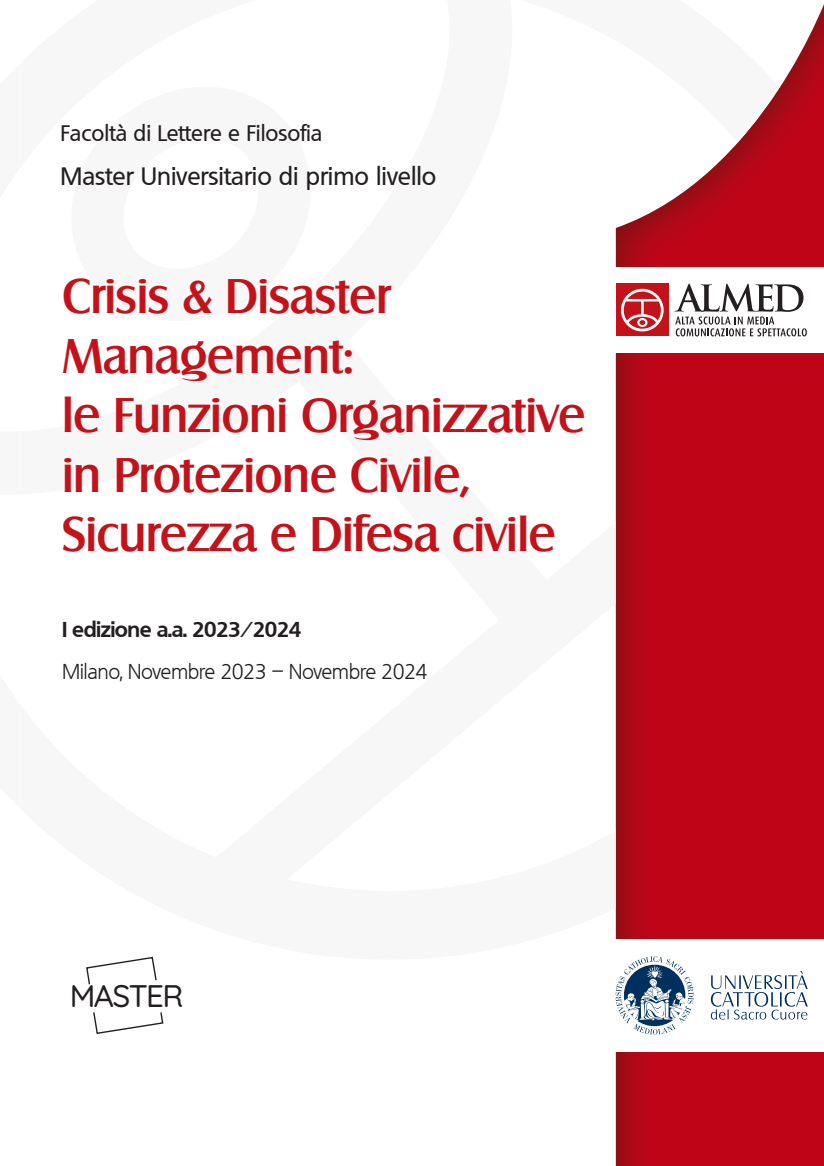
<style>
.page{position:relative;width:824px;height:1166px;background:#fff}
.page>*{position:absolute;margin:0;border:0;box-sizing:border-box;transform-origin:0 0}
.t1{font:500 47.25px/59.5px "Salzburg";letter-spacing:-.01em;color:#c4121a}
.t2{font:300 31.15px "Quicksand";letter-spacing:-.05em;color:#231f20}
.t3{font:500 24.5px "Quebec";color:#231f20}
.t4{font:500 21.88px "Quebec";color:#231f20}
.t5{font:300 21px "Quebec";letter-spacing:-.025em;color:#231f20}
.t6{font:700 21px "Quebec";letter-spacing:-.025em;color:#231f20}
</style>
<div class="page">
<svg style="left:615px;top:6px;width:208px;height:1160px;background:#bf0d1f"></svg>
<svg style="left:615px;top:6px;width:164px;height:933px;fill:#c00418"></svg>
<div style="left:596px;top:939px;width:227px;height:113px;background:#fff"></div>
<div style="left:611px;top:268px;width:212px;height:85px;background:#fff"></div>
<div style="left:615px;top:284px;width:53px;height:52px;background:#c4121a"></div>
<svg style="left:621px;top:289px;width:42px;height:42px"></svg>
<svg style="left:674px;top:284px;width:130px;height:52px"></svg>
<svg style="left:801px;top:328px;width:5px;height:8px"></svg>
<svg style="left:710px;top:971px;width:97px;height:48px"></svg>
<svg style="left:615px;top:956px;width:78px;height:78px"></svg>
<svg style="left:93px;top:1012px;width:71px;height:22px"></svg>
<svg style="left:86px;top:956px;width:71px;height:29px"></svg>
<p class="t4" style="left:61px;top:119px;width:263px">Facoltà di Lettere e Filosofia</p>
<p class="t3" style="left:61px;top:161px;width:377px">Master Universitario di primo livello</p>
<p class="t1" style="left:62px;top:266px;width:525px">Crisis &amp; Disaster<br>Management:<br>le Funzioni Organizzative in Protezione Civile,<br>Sicurezza e Difesa civile</p>
<p class="t6" style="left:62px;top:615px;width:241px">I edizione a.a. 2023/2024</p>
<p class="t5" style="left:62px;top:658px;width:367px">Milano, Novembre 2023 – Novembre 2024</p>
<p class="t2" style="left:70px;top:972px;width:115px">MASTER</p>
</div>
